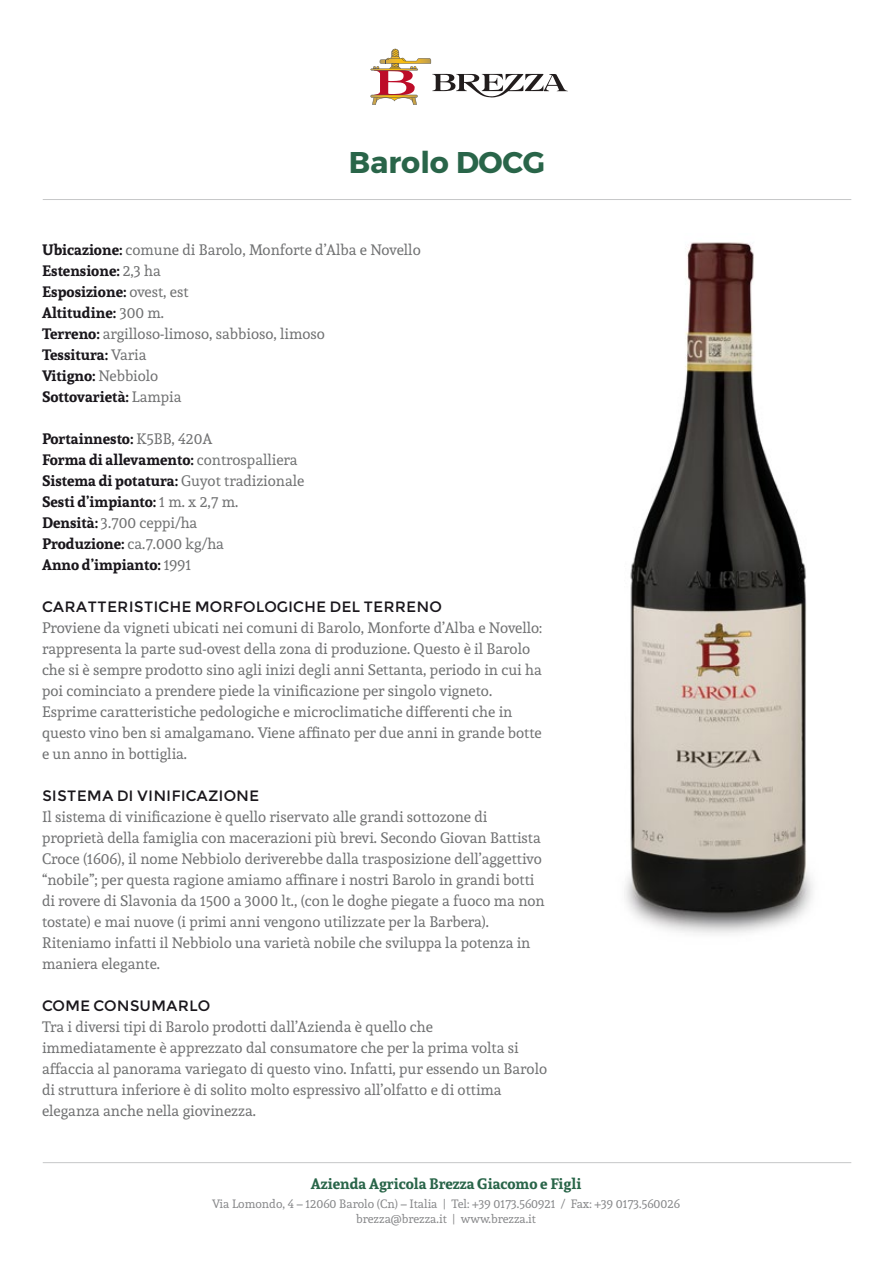
<style>
.page{position:relative;width:893px;height:1263px;background:#fff}
.page>*{position:absolute;margin:0;border:0;box-sizing:border-box;transform-origin:0 0}
.t1{font:700 30px "Montserrat";color:#296549}
.t2{font:15px/21px "Andada";color:#707172}
.t3{font:700 15px/21px "Andada";color:#1a171c}
.t4{font:15px "Montserrat";color:#1a171c}
.t5{font:700 15px "Andada";color:#296549}
.t6{font:12px/14.4px "Andada";color:#87888a;text-align:center}
.s1{font-weight:700;color:#1a171c}
.s2{font-weight:400;color:#707172}
</style>
<div class="page">
<hr style="left:43px;top:199px;width:808px;height:1px;background:#c6c7c8">
<hr style="left:43px;top:1162px;width:808px;height:1px;background:#c6c7c8">
<hr style="left:370px;top:95px;width:48px;height:3px;background:#4b4b4d">
<svg style="left:371px;top:49px;width:197px;height:56px"></svg>
<img style="left:624px;top:242px;width:189px;height:692px">
<h1 class="t1" style="left:349px;top:144px;width:198px">Barolo DOCG</h1>
<p class="t2" style="left:42px;top:238px;width:380px"><span class="s1">Ubicazione:</span> comune di Barolo, Monforte d’Alba e Novello<br><span class="s1">Estensione:</span> 2,3 ha<br><span class="s1">Esposizione:</span> ovest, est<br><span class="s1">Altitudine:</span> 300 m.<br><span class="s1">Terreno:</span> argilloso-limoso, sabbioso, limoso<br><span class="s1">Tessitura:</span> Varia<br><span class="s1">Vitigno:</span> Nebbiolo<br><span class="s1">Sottovarietà:</span> Lampia</p>
<p class="t3" style="left:42px;top:427px;width:264px">Portainnesto: <span class="s2">K5BB, 420A<br></span>Forma di allevamento: <span class="s2">controspalliera<br></span>Sistema di potatura: <span class="s2">Guyot tradizionale<br></span>Sesti d’impianto: <span class="s2">1 m. x 2,7 m.<br></span>Densità: <span class="s2">3.700 ceppi/ha<br></span>Produzione: <span class="s2">ca.7.000 kg/ha<br></span>Anno d’impianto: <span class="s2">1991</span></p>
<p class="t4" style="left:42px;top:597px;width:401px">CARATTERISTICHE MORFOLOGICHE DEL TERRENO</p>
<p class="t2" style="left:42px;top:616px;width:502px">Proviene da vigneti ubicati nei comuni di Barolo, Monforte d’Alba e Novello: rappresenta la parte sud-ovest della zona di produzione. Questo è il Barolo che si è sempre prodotto sino agli inizi degli anni Settanta, periodo in cui ha poi cominciato a prendere piede la vinificazione per singolo vigneto.<br>Esprime caratteristiche pedologiche e microclimatiche differenti che in questo vino ben si amalgamano. Viene affinato per due anni in grande botte e un anno in bottiglia.</p>
<p class="t4" style="left:42px;top:786px;width:219px">SISTEMA DI VINIFICAZIONE</p>
<p class="t2" style="left:42px;top:805px;width:504px">Il sistema di vinificazione è quello riservato alle grandi sottozone di proprietà della famiglia con macerazioni più brevi. Secondo Giovan Battista Croce (1606), il nome Nebbiolo deriverebbe dalla trasposizione dell’aggettivo “nobile”; per questa ragione amiamo affinare i nostri Barolo in grandi botti di rovere di Slavonia da 1500 a 3000 lt., (con le doghe piegate a fuoco ma non tostate) e mai nuove (i primi anni vengono utilizzate per la Barbera).<br>Riteniamo infatti il Nebbiolo una varietà nobile che sviluppa la potenza in maniera elegante.</p>
<p class="t4" style="left:42px;top:996px;width:170px">COME CONSUMARLO</p>
<p class="t2" style="left:42px;top:1015px;width:507px">Tra i diversi tipi di Barolo prodotti dall’Azienda è quello che immediatamente è apprezzato dal consumatore che per la prima volta si affaccia al panorama variegato di questo vino. Infatti, pur essendo un Barolo di struttura inferiore è di solito molto espressivo all’olfatto e di ottima eleganza anche nella giovinezza.</p>
<p class="t5" style="left:311px;top:1173px;width:272px">Azienda Agricola Brezza Giacomo e Figli</p>
<p class="t6" style="left:212px;top:1196px;width:469px">Via Lomondo, 4 – 12060 Barolo (Cn) – Italia | Tel: +39 0173.560921 / Fax: +39 0173.560026 brezza@brezza.it | www.brezza.it</p>
</div>
